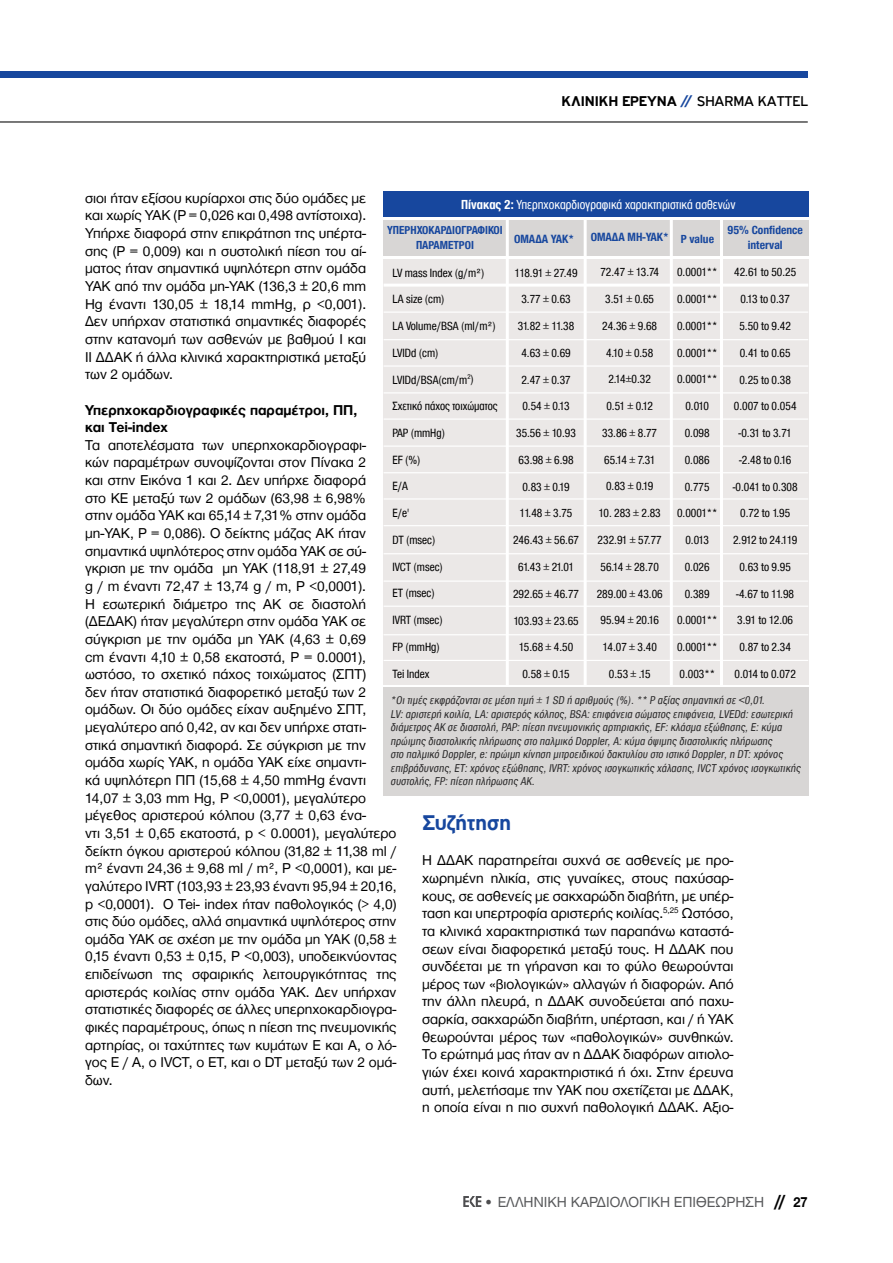
<style>
.page{position:relative;width:893px;height:1263px;background:#fff}
.page>*{position:absolute;margin:0;border:0;box-sizing:border-box;transform-origin:0 0}
.t1{font:700 22.5px "PF Highway Gothic";letter-spacing:-.015em;color:#17479e}
.t2{font:15px "Helvetica Neue Greek";color:#58595b}
.t3{font:700 15px "PF Highway Gothic";color:#000}
.t4{font:14.7px/17.7px "Helvetica Neue Greek";color:#000;text-align:justify}
.t5{font:700 14.7px/17.7px "Helvetica Neue Greek";color:#000}
.t6{font:condensed 13.5px "Helvetica Neue Greek";color:#fff}
.t7{font:condensed 12.3px/26.7px "Helvetica Neue Greek";color:#000;text-align:center}
.t8{font:700 condensed 12.3px/14.7px "Helvetica Neue Greek";color:#17479e;text-align:center}
.t9{font:700 condensed 12px/14.4px "Helvetica Neue Greek";color:#17479e}
.t10{font:italic condensed 11.7px/13.5px "Helvetica Neue Greek";letter-spacing:.02em;color:#292829}
.s1{color:#17479e}
.s2{font-weight:400}
.s3{font-weight:700}
.s4{color:#4d4d4f}
.s5{font-family:"Futura TGR";font-weight:700;font-size:16.5px;color:#000}
.s6{font-weight:700;color:#000}
</style>
<div class="page">
<svg style="left:463px;top:1196px;width:18px;height:11px"></svg>
<hr style="left:0;top:121px;width:808px;height:1px;background:#000">
<div style="left:0;top:72px;width:808px;height:6px;background:#17479e"></div>
<div style="left:383px;top:220px;width:425px;height:35px;background:#d8d6d5"></div>
<div style="left:383px;top:260px;width:425px;height:425px;background:#ebe8e7"></div>
<div style="left:383px;top:191px;width:425px;height:26px;background:#17479e"></div>
<hr style="left:584px;top:219px;width:3px;height:467px;background:#fff">
<hr style="left:506px;top:219px;width:3px;height:467px;background:#fff">
<hr style="left:670px;top:219px;width:3px;height:467px;background:#fff">
<hr style="left:720px;top:219px;width:3px;height:467px;background:#fff">
<div style="left:383px;top:687px;width:425px;height:108px;background:#d8d6d5"></div>
<hr style="left:384px;top:284px;width:424px;height:3px;background:#fff">
<hr style="left:384px;top:365px;width:424px;height:2px;background:#fff">
<hr style="left:384px;top:311px;width:424px;height:2px;background:#fff">
<hr style="left:384px;top:339px;width:424px;height:1px;background:#fff">
<hr style="left:384px;top:392px;width:424px;height:1px;background:#fff">
<hr style="left:384px;top:418px;width:424px;height:2px;background:#fff">
<hr style="left:384px;top:445px;width:424px;height:2px;background:#fff">
<hr style="left:384px;top:472px;width:424px;height:1px;background:#fff">
<hr style="left:384px;top:498px;width:424px;height:2px;background:#fff">
<hr style="left:384px;top:525px;width:424px;height:1px;background:#fff">
<hr style="left:384px;top:553px;width:424px;height:1px;background:#fff">
<hr style="left:384px;top:580px;width:424px;height:2px;background:#fff">
<hr style="left:384px;top:606px;width:424px;height:1px;background:#fff">
<hr style="left:384px;top:634px;width:424px;height:1px;background:#fff">
<hr style="left:384px;top:660px;width:424px;height:1px;background:#fff">
<p class="t3" style="left:562px;top:93px;width:248px">ΚΛΙΝΙΚΗ ΕΡΕΥΝΑ <span class="s1">//</span> <span class="s2">SHARMA KATTEL</span></p>
<p class="t4" style="left:85px;top:189px;width:283px">σιοι ήταν εξίσου κυρίαρχοι στις δύο ομάδες με και χωρίς ΥΑΚ (P = 0,026 και 0,498 αντίστοιχα).<br>Υπήρχε διαφορά στην επικράτηση της υπέρτα&shy;σης (Ρ = 0,009) και η συστολική πίεση του αί&shy;ματος ήταν σημαντικά υψηλότερη στην ομάδα ΥΑΚ από την ομάδα μη-ΥΑΚ (136,3 ± 20,6 mm Hg έναντι 130,05 ± 18,14 mmHg, ρ &lt;0,001).<br>Δεν υπήρχαν στατιστικά σημαντικές διαφορές στην κατανομή των ασθενών με βαθμού Ι και II ΔΔΑΚ ή άλλα κλινικά χαρακτηριστικά μεταξύ των 2 ομάδων.</p>
<p class="t5" style="left:85px;top:401px;width:274px">Υπερηχοκαρδιογραφικές παραμέτροι, ΠΠ, και Tei-index</p>
<p class="t4" style="left:85px;top:436px;width:313px;text-align:left">Τα αποτελέσματα των υπερηχοκαρδιογραφι-<br>κών παραμέτρων συνοψίζονται στον Πίνακα 2<br>και στην Εικόνα 1 και 2. Δεν υπήρχε διαφορά<br>στο ΚΕ μεταξύ των 2 ομάδων (63,98 ± 6,98% στην ομάδα ΥΑΚ και 65,14 ± 7,31% στην ομάδα μη-ΥΑΚ, Ρ = 0,086). Ο δείκτης μάζας ΑΚ ήταν σημαντικά υψηλότερος στην ομάδα ΥΑΚ σε σύ&shy;γκριση με την ομάδα μη ΥΑΚ (118,91 ± 27,49<br>g / m έναντι 72,47 ± 13,74 g / m, P &lt;0,0001).<br>Η εσωτερική διάμετρο της ΑΚ σε διαστολή (ΔΕΔΑΚ) ήταν μεγαλύτερη στην ομάδα ΥΑΚ σε σύγκριση με την ομάδα μη ΥΑΚ (4,63 ± 0,69<br>cm έναντι 4,10 ± 0,58 εκατοστά, Ρ = 0.0001), ωστόσο, το σχετικό πάχος τοιχώματος (ΣΠΤ)<br>δεν ήταν στατιστικά διαφορετικό μεταξύ των 2 ομάδων. Οι δύο ομάδες είχαν αυξημένο ΣΠΤ, μεγαλύτερο από 0,42, αν και δεν υπήρχε στατι&shy;στικά σημαντική διαφορά. Σε σύγκριση με την ομάδα χωρίς ΥΑΚ, η ομάδα ΥΑΚ είχε σημαντι-<br>κά υψηλότερη ΠΠ (15,68 ± 4,50 mmHg έναντι 14,07 ± 3,03 mm Hg, P &lt;0,0001), μεγαλύτερο μέγεθος αριστερού κόλπου (3,77 ± 0,63 ένα-<br>ντι 3,51 ± 0,65 εκατοστά, p &lt; 0.0001), μεγαλύτερο δείκτη όγκου αριστερού κόλπου (31,82 ± 11,38 ml / m² έναντι 24,36 ± 9,68 ml / m², P &lt;0,0001), και με&shy;γαλύτερο IVRT (103,93 ± 23,93 έναντι 95,94 ± 20,16, p &lt;0,0001). Ο Tei- index ήταν παθολογικός (&gt; 4,0) στις δύο ομάδες, αλλά σημαντικά υψηλότερος στην ομάδα ΥΑΚ σε σχέση με την ομάδα μη ΥΑΚ (0,58 ± 0,15 έναντι 0,53 ± 0,15, P &lt;0,003), υποδεικνύοντας επιδείνωση της σφαιρικής λειτουργικότητας της αριστεράς κοιλίας στην ομάδα ΥΑΚ. Δεν υπήρχαν στατιστικές διαφορές σε άλλες υπερηχοκαρδιογρα&shy;φικές παραμέτρους, όπως η πίεση της πνευμονικής αρτηρίας, οι ταχύτητες των κυμάτων Ε και Α, ο λό&shy;γος Ε / Α, ο IVCT, ο ET, και ο DT μεταξύ των 2 ομά&shy;δων.</p>
<p class="t6" style="left:461px;top:197px;width:276px"><span class="s3">Πίνακας 2:</span> Υπερηχοκαρδιογραφικά χαρακτηριστικά ασθενών</p>
<p class="t9" style="left:416px;top:223px;width:78px;text-indent:-29px">Υπερηχοκαρδιογραφικοί παράμετροι</p>
<p class="t8" style="left:514px;top:231px;width:61px">Ομάδα ΥΑΚ*</p>
<p class="t8" style="left:591px;top:230px;width:125px">Ομάδα μη-ΥΑΚ* P value</p>
<p class="t8" style="left:727px;top:222px;width:77px">95% Confidence interval</p>
<p class="t7" style="left:600px;top:259px;width:60px">72.47 ± 13.74<br>3.51 ± 0.65<br>24.36 ± 9.68<br>4.10 ± 0.58<br>2.14±0.32<br>0.51 ± 0.12<br>33.86 ± 8.77<br>65.14 ± 7.31<br>0.83 ± 0.19</p>
<p class="t7" style="left:597px;top:500px;width:68px">10. 283 ± 2.83<br>232.91 ± 57.77<br>56.14 ± 28.70<br>289.00 ± 43.06<br>95.94 ± 20.16<br>14.07 ± 3.40<br>0.53 ± .15</p>
<p class="t7" style="left:677px;top:259px;width:42px">0.0001**<br>0.0001**<br>0.0001**<br>0.0001**<br>0.0001**<br>0.010<br>0.098<br>0.086<br>0.775<br>0.0001**<br>0.013<br>0.026<br>0.389<br>0.0001**<br>0.0001**<br>0.003**</p>
<p class="t7" style="left:733px;top:259px;width:66px">42.61 to 50.25<br>0.13 to 0.37<br>5.50 to 9.42<br>0.41 to 0.65<br>0.25 to 0.38<br>0.007 to 0.054 -0.31 to 3.71 -2.48 to 0.16 -0.041 to 0.308<br>0.72 to 1.95<br>2.912 to 24.119<br>0.63 to 9.95 -4.67 to 11.98<br>3.91 to 12.06<br>0.87 to 2.34<br>0.014 to 0.072</p>
<p class="t7" style="left:392px;top:259px;width:107px;text-align:left">LV mass Index (g/m²)<br>LA size (cm)<br>LA Volume/BSA (ml/m²)<br>LVIDd (cm)<br>LVIDd/BSA(cm/m<sup>2</sup>)<br>Σχετικό πάχος τοιχώματος<br>PAP (mmHg)<br>EF (%)<br>E/A<br>E/e'<br>DT (msec)<br>IVCT (msec)<br>ET (msec)<br>IVRT (msec)<br>FP (mmHg)<br>Tei Index</p>
<p class="t7" style="left:513px;top:259px;width:68px">118.91 ± 27.49<br>3.77 ± 0.63<br>31.82 ± 11.38<br>4.63 ± 0.69<br>2.47 ± 0.37<br>0.54 ± 0.13<br>35.56 ± 10.93<br>63.98 ± 6.98<br>0.83 ± 0.19<br>11.48 ± 3.75<br>246.43 ± 56.67<br>61.43 ± 21.01<br>292.65 ± 46.77<br>103.93 ± 23.65<br>15.68 ± 4.50<br>0.58 ± 0.15</p>
<p class="t10" style="left:390px;top:693px;width:413px">*Οι τιμές εκφράζονται σε μέση τιμή ± 1 SD ή αριθμούς (%). ** Ρ αξίας σημαντική σε &lt;0,01.<br>LV: αριστερή κοιλία, LA: αριστερός κόλπος, BSA: επιφάνεια σώματος επιφάνεια, LVEDd: εσωτερική διάμετρος ΑΚ σε διαστολή, PAP: πίεση πνευμονικής αρτηριακής, EF: κλάσμα εξώθησης, Ε: κύμα πρώιμης διαστολικής πλήρωσης στο παλμικό Doppler, Α: κύμα όψιμης διαστολικής πλήρωσης<br>στο παλμικό Doppler, e: πρώιμη κίνηση μιτροειδικού δακτυλίου στο ιστικό Doppler, η DT: χρόνος επιβράδυνσης, ET: χρόνος εξώθησης, IVRT: χρόνος ισογκωτικής χάλασης, IVCT χρόνος ισογκωτικής συστολής, FP: πίεση πλήρωσης ΑΚ.</p>
<h1 class="t1" style="left:422px;top:810px;width:91px">Συζήτηση</h1>
<p class="t4" style="left:422px;top:852px;width:313px">Η ΔΔΑΚ παρατηρείται συχνά σε ασθενείς με προ&shy;χωρημένη ηλικία, στις γυναίκες, στους παχύσαρ&shy;κους, σε ασθενείς με σακχαρώδη διαβήτη, με υπέρ&shy;ταση και υπερτροφία αριστερής κοιλίας.<sup>5,25</sup> Ωστόσο, τα κλινικά χαρακτηριστικά των παραπάνω καταστά&shy;σεων είναι διαφορετικά μεταξύ τους. Η ΔΔΑΚ που συνδέεται με τη γήρανση και το φύλο θεωρούνται μέρος των «βιολογικών» αλλαγών ή διαφορών. Από την άλλη πλευρά, η ΔΔΑΚ συνοδεύεται από παχυ&shy;σαρκία, σακχαρώδη διαβήτη, υπέρταση, και / ή ΥΑΚ θεωρούνται μέρος των «παθολογικών» συνθηκών.<br>Το ερώτημά μας ήταν αν η ΔΔΑΚ διαφόρων αιτιολο&shy;γιών έχει κοινά χαρακτηριστικά ή όχι. Στην έρευνα αυτή, μελετήσαμε την ΥΑΚ που σχετίζεται με ΔΔΑΚ, η οποία είναι η πιο συχνή παθολογική ΔΔΑΚ. Αξιο-</p>
<p class="t2" style="left:484px;top:1194px;width:325px"><span class="s4">•</span> EΛΛΗΝΙΚΗ ΚΑΡΔΙΟΛΟΓΙΚΗ ΕΠΙΘΕΩΡΗΣΗ <span class="s5">//</span> <span class="s6">27</span></p>
</div>
